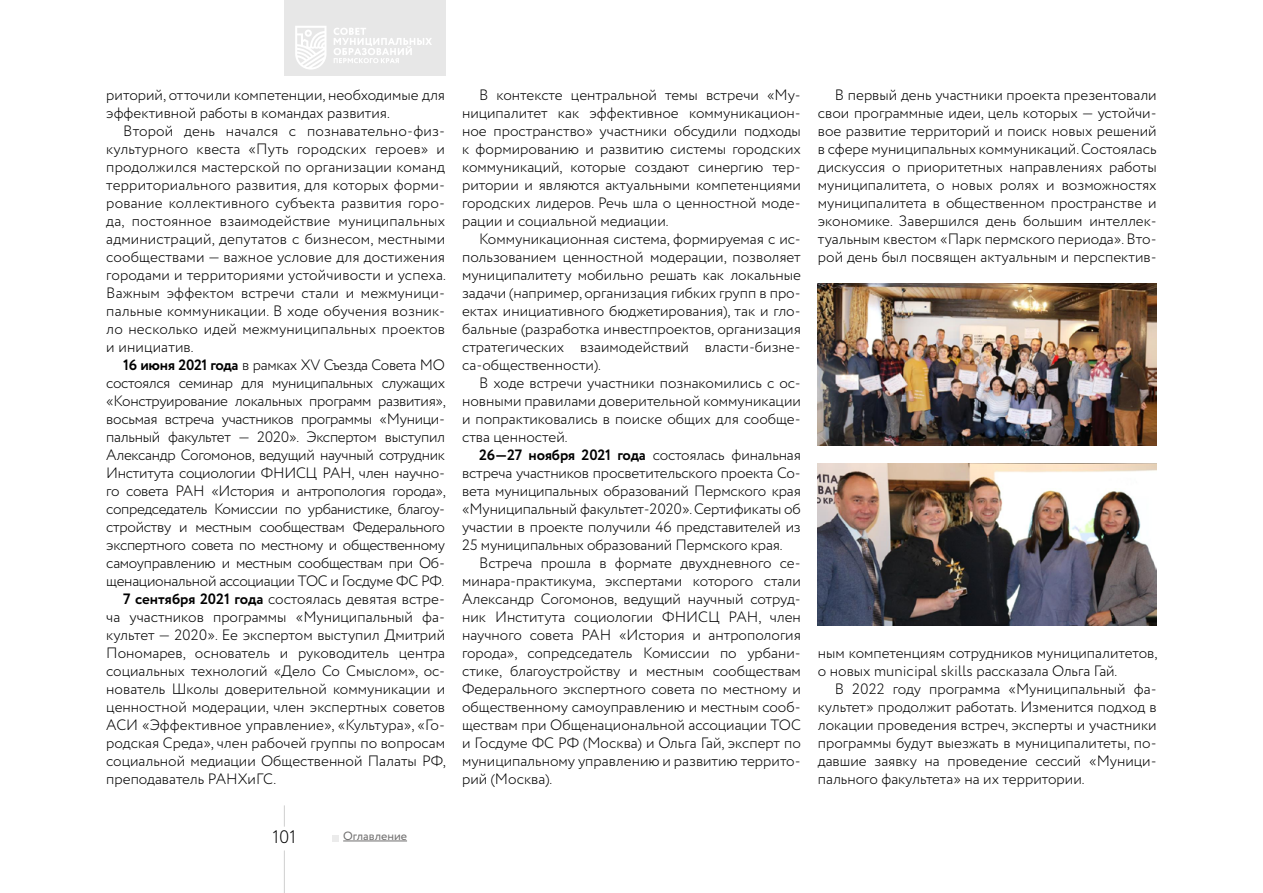
<style>
.page{position:relative;width:1263px;height:893px;background:#fff}
.page>*{position:absolute;margin:0;border:0;box-sizing:border-box;transform-origin:0 0}
.t1{font:300 18px "Circe";color:#000}
.t2{font:300 15px/18px "Circe";color:#000;text-align:justify}
.t3{font:300 15px "Circe";letter-spacing:-.02em;color:#000}
.t4{font:12px "Circe";color:#706f6f}
.s1{font-weight:700}
</style>
<div class="page">
<div style="left:284px;top:0;width:161px;height:76px;background:#e7e7e7"></div>
<svg style="left:295px;top:26px;width:137px;height:44px"></svg>
<svg style="left:284px;top:805px;width:1px;height:22px"></svg>
<hr style="left:284px;top:850px;width:1px;height:43px;background:#000">
<hr style="left:343px;top:841px;width:64px;height:1px;background:#706f6f">
<svg style="left:333px;top:835px;width:6px;height:6px"></svg>
<img style="left:818px;top:283px;width:339px;height:162px">
<img style="left:818px;top:463px;width:339px;height:162px">
<p class="t2" style="left:106px;top:87px;width:340px">риторий, отточили компетенции, необходимые для эффективной работы в командах развития.</p>
<p class="t2" style="left:106px;top:123px;width:341px;text-indent:17px">Второй день начался с познавательно-физ&shy;культурного квеста «Путь городских героев» и продолжился мастерской по организации команд территориального развития, для которых форми&shy;рование коллективного субъекта развития горо&shy;да, постоянное взаимодействие муниципальных администраций, депутатов с бизнесом, местными сообществами — важное условие для достижения городами и территориями устойчивости и успеха.<br>Важным эффектом встречи стали и межмуници&shy;пальные коммуникации. В ходе обучения возник&shy;ло несколько идей межмуниципальных проектов и инициатив.</p>
<p class="t3" style="left:123px;top:355px;width:323px"><span class="s1">16 июня 2021 года</span> в рамках XV Съезда Совета МО</p>
<p class="t3" style="left:106px;top:373px;width:340px">состоялся семинар для муниципальных служащих</p>
<p class="t3" style="left:106px;top:391px;width:341px">«Конструирование локальных программ развития»,</p>
<p class="t3" style="left:106px;top:409px;width:340px">восьмая встреча участников программы «Муници-</p>
<p class="t3" style="left:106px;top:427px;width:340px">пальный факультет — 2020». Экспертом выступил</p>
<p class="t3" style="left:106px;top:445px;width:340px">Александр Согомонов, ведущий научный сотрудник</p>
<p class="t3" style="left:106px;top:463px;width:340px">Института социологии ФНИСЦ РАН, член научно-</p>
<p class="t3" style="left:106px;top:481px;width:341px">го совета РАН «История и антропология города»,</p>
<p class="t3" style="left:106px;top:499px;width:340px">сопредседатель Комиссии по урбанистике, благоу-</p>
<p class="t3" style="left:106px;top:517px;width:340px">стройству и местным сообществам Федерального</p>
<p class="t3" style="left:106px;top:535px;width:340px">экспертного совета по местному и общественному</p>
<p class="t3" style="left:106px;top:553px;width:340px">самоуправлению и местным сообществам при Об-</p>
<p class="t3" style="left:106px;top:571px;width:339px">щенациональной ассоциации ТОС и Госдуме ФС РФ.</p>
<p class="t2" style="left:123px;top:591px;width:323px"><span class="s1">7 сентября 2021 года</span> состоялась девятая встре-</p>
<p class="t2" style="left:106px;top:609px;width:340px">ча участников программы «Муниципальный фа-</p>
<p class="t2" style="left:106px;top:627px;width:340px">культет — 2020». Ее экспертом выступил Дмитрий</p>
<p class="t2" style="left:106px;top:645px;width:340px">Пономарев, основатель и руководитель центра</p>
<p class="t2" style="left:106px;top:663px;width:340px">социальных технологий «Дело Со Смыслом», ос-</p>
<p class="t2" style="left:106px;top:681px;width:340px">нователь Школы доверительной коммуникации и</p>
<p class="t2" style="left:106px;top:699px;width:340px">ценностной модерации, член экспертных советов</p>
<p class="t2" style="left:106px;top:717px;width:340px">АСИ «Эффективное управление», «Культура», «Го-</p>
<p class="t2" style="left:106px;top:735px;width:340px">родская Среда», член рабочей группы по вопросам</p>
<p class="t2" style="left:106px;top:753px;width:341px">социальной медиации Общественной Палаты РФ,</p>
<p class="t2" style="left:106px;top:771px;width:172px">преподаватель РАНХиГС.</p>
<p class="t2" style="left:462px;top:87px;width:340px;text-indent:17px">В контексте центральной темы встречи «Му&shy;ниципалитет как эффективное коммуникацион&shy;ное пространство» участники обсудили подходы к формированию и развитию системы городских коммуникаций, которые создают синергию тер&shy;ритории и являются актуальными компетенциями городских лидеров. Речь шла о ценностной моде&shy;рации и социальной медиации.</p>
<p class="t2" style="left:462px;top:231px;width:340px;text-indent:17px">Коммуникационная система, формируемая с ис&shy;пользованием ценностной модерации, позволяет муниципалитету мобильно решать как локальные задачи (например, организация гибких групп в про&shy;ектах инициативного бюджетирования), так и гло&shy;бальные (разработка инвестпроектов, организация стратегических взаимодействий власти-бизне&shy;са-общественности).</p>
<p class="t2" style="left:462px;top:375px;width:340px;text-indent:17px">В ходе встречи участники познакомились с ос&shy;новными правилами доверительной коммуникации и попрактиковались в поиске общих для сообще&shy;ства ценностей.</p>
<p class="t2" style="left:462px;top:447px;width:340px;text-indent:17px"><span class="s1">26—27 ноября 2021 года</span> состоялась финальная встреча участников просветительского проекта Со&shy;вета муниципальных образований Пермского края «Муниципальный факультет-2020». Сертификаты об участии в проекте получили 46 представителей из 25 муниципальных образований Пермского края.</p>
<p class="t2" style="left:462px;top:555px;width:340px;text-indent:17px">Встреча прошла в формате двухдневного се&shy;минара-практикума, экспертами которого стали Александр Согомонов, ведущий научный сотруд&shy;ник Института социологии ФНИСЦ РАН, член научного совета РАН «История и антропология города», сопредседатель Комиссии по урбани&shy;стике, благоустройству и местным сообществам Федерального экспертного совета по местному и общественному самоуправлению и местным сооб&shy;ществам при Общенациональной ассоциации ТОС и Госдуме ФС РФ (Москва) и Ольга Гай, эксперт по муниципальному управлению и развитию террито&shy;рий (Москва).</p>
<p class="t1" style="left:272px;top:825px;width:25px">101</p>
<p class="t4" style="left:343px;top:828px;width:65px">Оглавление</p>
<p class="t2" style="left:818px;top:87px;width:340px;text-indent:17px">В первый день участники проекта презентовали свои программные идеи, цель которых — устойчи&shy;вое развитие территорий и поиск новых решений в сфере муниципальных коммуникаций. Состоялась дискуссия о приоритетных направлениях работы муниципалитета, о новых ролях и возможностях муниципалитета в общественном пространстве и экономике. Завершился день большим интеллек&shy;туальным квестом «Парк пермского периода». Вто&shy;рой день был посвящен актуальным и перспектив-</p>
<p class="t2" style="left:818px;top:645px;width:341px">ным компетенциям сотрудников муниципалитетов, о новых municipal skills рассказала Ольга Гай.</p>
<p class="t2" style="left:818px;top:681px;width:340px;text-indent:17px">В 2022 году программа «Муниципальный фа&shy;культет» продолжит работать. Изменится подход в локации проведения встреч, эксперты и участники программы будут выезжать в муниципалитеты, по&shy;давшие заявку на проведение сессий «Муници&shy;пального факультета» на их территории.</p>
</div>
